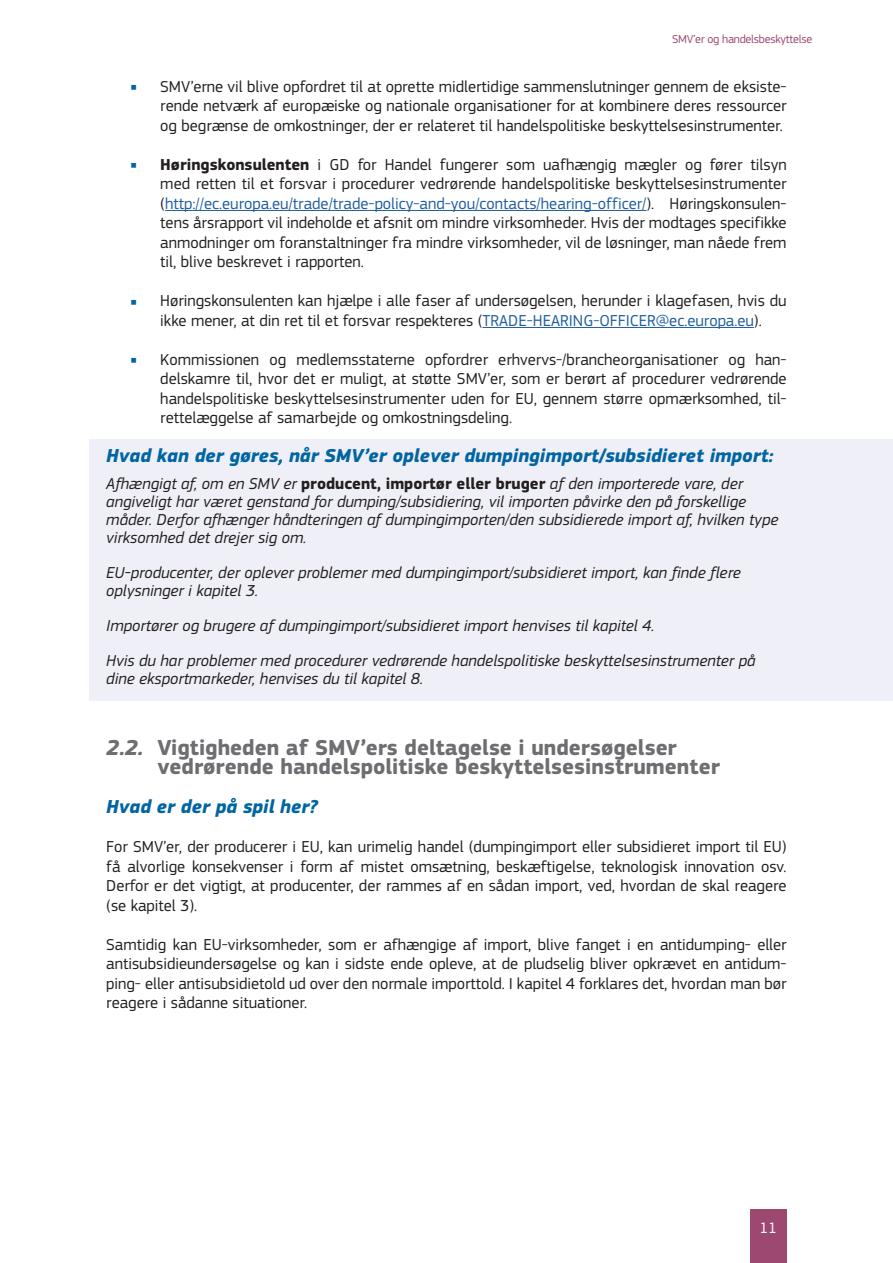
<style>
.page{position:relative;width:893px;height:1263px;background:#fff}
.page>*{position:absolute;margin:0;border:0;box-sizing:border-box;transform-origin:0 0}
.t1{font:700 22.5px/19.5px "EC Square Sans Pro";color:#6d6e71}
.title_3_shade_right{font:italic 700 19.5px "EC Square Sans Pro";color:#0265a1}
.title_3{font:italic 700 19.5px "EC Square Sans Pro";color:#0265a1}
.body{font:16.5px/19.5px "EC Square Sans Pro";color:#231f20;text-align:justify}
.box__R__bodyL{font:italic 16.5px/18px "EC Square Sans Pro";color:#231f20}
.t2{font:15.75px "EC Square Sans Pro";color:#fff}
.t3{font:12px "EC Square Sans Pro";letter-spacing:-.02em;color:#9c4870}
.s1{font-size:7.5px;color:#0265a1}
.s2{font-weight:700}
.s3{color:#215e9e}
.s4{font-weight:700;font-style:normal}
.s5{font-style:italic}
</style>
<div class="page">
<div style="left:750px;top:1209px;width:37px;height:54px;background:#9c4870"></div>
<hr style="left:165px;top:210px;width:481px;height:1px;background:#215e9e">
<hr style="left:483px;top:327px;width:271px;height:1px;background:#215e9e">
<div style="left:89px;top:439px;width:804px;height:41px;background:#eff0f7"></div>
<div style="left:89px;top:468px;width:804px;height:92px;background:#eff0f7"></div>
<div style="left:89px;top:557px;width:804px;height:56px;background:#eff0f7"></div>
<div style="left:89px;top:610px;width:804px;height:38px;background:#eff0f7"></div>
<div style="left:89px;top:645px;width:804px;height:56px;background:#eff0f7"></div>
<p class="t3" style="left:672px;top:32px;width:142px">SMV’er og handelsbeskyttelse</p>
<p class="body" style="left:160px;top:77px;width:628px;text-indent:-30px"><span class="s1">■</span> SMV’erne vil blive opfordret til at oprette midlertidige sammenslutninger gennem de eksiste&shy;rende netværk af europæiske og nationale organisationer for at kombinere deres ressourcer og begrænse de omkostninger, der er relateret til handelspolitiske beskyttelsesinstrumenter.</p>
<p class="body" style="left:160px;top:155px;width:628px;text-indent:-30px"><span class="s1">■</span> <span class="s2">Høringskonsulenten</span> i GD for Handel fungerer som uafhængig mægler og fører tilsyn med retten til et forsvar i procedurer vedrørende handelspolitiske beskyttelsesinstrumenter (<span class="s3">http://ec.europa.eu/trade/trade-policy-and-you/contacts/hearing-officer/</span>). Høringskonsulen&shy;tens årsrapport vil indeholde et afsnit om mindre virksomheder. Hvis der modtages specifikke anmodninger om foranstaltninger fra mindre virksomheder, vil de løsninger, man nåede frem til, blive beskrevet i rapporten.</p>
<p class="body" style="left:131px;top:291px;width:658px;text-align:center"><span class="s1">■</span> Høringskonsulenten kan hjælpe i alle faser af undersøgelsen, herunder i klagefasen, hvis du ikke mener, at din ret til et forsvar respekteres (<span class="s3">TRADE-HEARING-OFFICER@ec.europa.eu</span>).</p>
<p class="body" style="left:160px;top:350px;width:628px;text-indent:-30px"><span class="s1">■</span> Kommissionen og medlemsstaterne opfordrer erhvervs-/brancheorganisationer og han&shy;delskamre til, hvor det er muligt, at støtte SMV’er, som er berørt af procedurer vedrørende handelspolitiske beskyttelsesinstrumenter uden for EU, gennem større opmærksomhed, til&shy;rettelæggelse af samarbejde og omkostningsdeling.</p>
<p class="title_3_shade_right" style="left:106px;top:444px;width:669px">Hvad kan der gøres, når SMV’er oplever dumpingimport/subsidieret import:</p>
<p class="box__R__bodyL" style="left:106px;top:474px;width:673px">Afhængigt af, om en SMV er <span class="s4">producent, importør eller bruger</span> af den importerede vare, der angiveligt har været genstand for dumping/subsidiering, vil importen påvirke den på forskellige måder. Derfor afhænger håndteringen af dumpingimporten/den subsidierede import af, hvilken type virksomhed det drejer sig om.</p>
<p class="box__R__bodyL" style="left:106px;top:563px;width:636px">EU-producenter, der oplever problemer med dumpingimport/subsidieret import, kan finde flere oplysninger i kapitel 3.</p>
<p class="box__R__bodyL" style="left:106px;top:616px;width:550px">Importører og brugere af dumpingimport/subsidieret import henvises til kapitel 4.</p>
<p class="box__R__bodyL" style="left:106px;top:651px;width:651px">Hvis du har problemer med procedurer vedrørende handelspolitiske beskyttelsesinstrumenter på dine eksportmarkeder, henvises du til kapitel 8.</p>
<p class="t1" style="left:157px;top:738px;width:564px;text-indent:-51px"><span class="s5">2.2.</span> Vigtigheden af SMV’ers deltagelse i undersøgelser vedrørende handelspolitiske beskyttelsesinstrumenter</p>
<p class="title_3" style="left:106px;top:795px;width:213px">Hvad er der på spil her?</p>
<p class="body" style="left:106px;top:837px;width:682px">For SMV’er, der producerer i EU, kan urimelig handel (dumpingimport eller subsidieret import til EU) få alvorlige konsekvenser i form af mistet omsætning, beskæftigelse, teknologisk innovation osv.<br>Derfor er det vigtigt, at producenter, der rammes af en sådan import, ved, hvordan de skal reagere (se kapitel 3).</p>
<p class="body" style="left:106px;top:935px;width:682px">Samtidig kan EU-virksomheder, som er afhængige af import, blive fanget i en antidumping- eller antisubsidieundersøgelse og kan i sidste ende opleve, at de pludselig bliver opkrævet en antidum&shy;ping- eller antisubsidietold ud over den normale importtold. I kapitel 4 forklares det, hvordan man bør reagere i sådanne situationer.</p>
<p class="t2" style="left:759px;top:1219px;width:19px">11</p>
</div>
